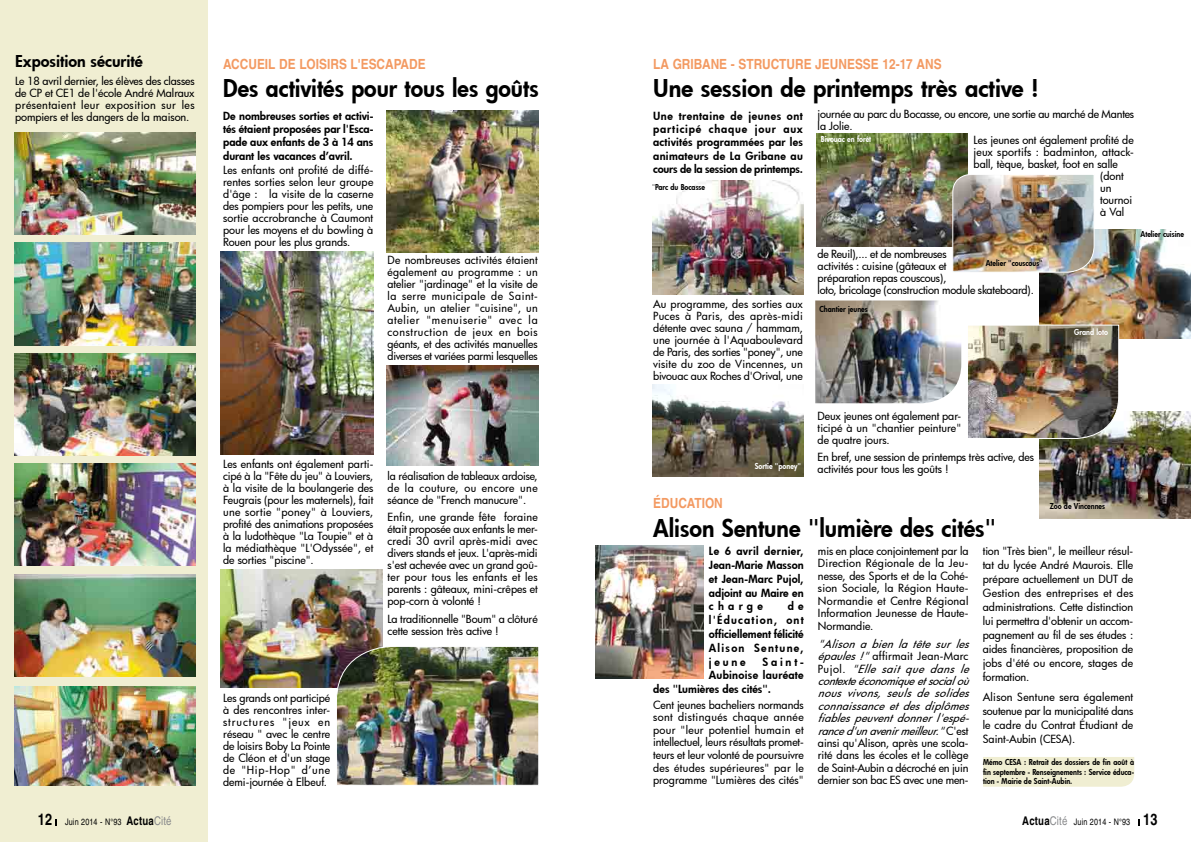
<style>
.page{position:relative;width:1191px;height:842px;background:#fff}
.page>*{position:absolute;margin:0;border:0;box-sizing:border-box;transform-origin:0 0}
.t1{font:800 24px "Futura";color:#000}
.t2{font:800 24px "Futura";color:#000;scale:.96 1}
.t3{font:800 24px "Futura";color:#000;scale:.95 1}
.t4{font:800 16px "Futura";color:#000}
.t5{font:700 16px "Helvetica";color:#000;scale:.8 1}
.t6{font:700 14px "Helvetica";color:#f39a62;scale:.85 1}
.t7{font:500 11px/12px "Futura";letter-spacing:-.005em;color:#000;text-align:justify}
.t8{font:800 11px/13.8px "Futura";color:#000;text-align:justify}
.t9{font:italic 500 11px/12.4px "Futura";color:#000}
.t10{font:500 11px "Futura";letter-spacing:.015em;color:#000}
.t11{font:800 11px "Futura";letter-spacing:.025em;color:#000}
.t12{font:9px "Helvetica";letter-spacing:.02em;color:#000;scale:.8 1}
.t13{font:800 8px/9.6px "Futura";color:#000;text-align:justify;scale:.9 1}
.t14{font:800 8px "Futura";color:#fff;scale:.9 1}
.s1{font-style:normal}
.s2{font-weight:700;font-size:12px}
.s3{font-size:12px;color:#87888a}
.s4{font-weight:700;font-size:16px}
</style>
<div class="page">
<img style="left:1039px;top:411px;width:152px;height:107px">
<div style="left:0;top:0;width:207px;height:842px;background:#f0eed2"></div>
<img style="left:1039px;top:230px;width:152px;height:109px">
<img style="left:968px;top:324px;width:151px;height:115px">
<img style="left:652px;top:181px;width:151px;height:113px">
<img style="left:816px;top:133px;width:152px;height:114px">
<img style="left:595px;top:546px;width:108px;height:133px">
<img style="left:815px;top:300px;width:146px;height:103px">
<div style="left:983px;top:757px;width:151px;height:30px;background:#f0eed2"></div>
<img style="left:652px;top:385px;width:151px;height:92px">
<img style="left:951px;top:173px;width:144px;height:100px">
<img style="left:220px;top:252px;width:153px;height:202px">
<img style="left:386px;top:111px;width:152px;height:141px">
<img style="left:386px;top:365px;width:152px;height:100px">
<img style="left:220px;top:569px;width:163px;height:118px">
<img style="left:335px;top:645px;width:204px;height:141px">
<img style="left:14px;top:243px;width:182px;height:102px">
<img style="left:14px;top:353px;width:182px;height:102px">
<img style="left:14px;top:464px;width:182px;height:102px">
<img style="left:14px;top:686px;width:182px;height:99px">
<img style="left:14px;top:133px;width:182px;height:102px">
<img style="left:14px;top:574px;width:182px;height:102px">
<h2 class="t4" style="left:15px;top:50px;width:129px">Exposition sécurité</h2>
<p class="t7" style="left:15px;top:74px;width:181px">Le 18 avril dernier, les élèves des classes de CP et CE1 de l'école André Malraux présentaient leur exposition sur les pompiers et les dangers de la maison.</p>
<p class="t6" style="left:223px;top:55px;width:240px">ACCUEIL DE LOISIRS L'ESCAPADE</p>
<h1 class="t3" style="left:223px;top:72px;width:334px">Des activités pour tous les goûts</h1>
<p class="t8" style="left:223px;top:109px;width:152px;line-height:13.2px">De nombreuses sorties et activi&shy;tés étaient proposées par l'Esca&shy;pade aux enfants de 3 à 14 ans durant les vacances d’avril.</p>
<p class="t7" style="left:223px;top:164px;width:152px">Les enfants ont profité de diffé&shy;rentes sorties selon leur groupe d'âge : la visite de la caserne des pompiers pour les petits, une sortie accrobranche à Caumont pour les moyens et du bowling à Rouen pour les plus grands.</p>
<p class="t7" style="left:387px;top:253px;width:152px">De nombreuses activités étaient également au programme : un atelier "jardinage" et la visite de la serre municipale de Saint-Aubin, un atelier "cuisine", un atelier "menuiserie" avec la construction de jeux en bois géants, et des activités manuelles diverses et variées parmi lesquelles</p>
<p class="t7" style="left:223px;top:458px;width:152px">Les enfants ont également parti&shy;cipé à la "Fête du jeu" à Louviers, à la visite de la boulangerie des Feugrais (pour les maternels), fait une sortie "poney" à Louviers, profité des animations proposées à la ludothèque "La Toupie" et à la médiathèque "L'Odyssée", et de sorties "piscine".</p>
<p class="t7" style="left:387px;top:469px;width:152px">la réalisation de tableaux ardoise, de la couture, ou encore une séance de "French manucure".</p>
<p class="t7" style="left:387px;top:511px;width:152px">Enfin, une grande fête foraine était proposée aux enfants le mer&shy;credi 30 avril après-midi avec divers stands et jeux. L'après-midi s'est achevée avec un grand goû&shy;ter pour tous les enfants et les parents : gâteaux, mini-crêpes et pop-corn à volonté !</p>
<p class="t7" style="left:387px;top:613px;width:152px">La traditionnelle "Boum" a clôturé cette session très active !</p>
<p class="t7" style="left:223px;top:691px;width:109px">Les grands ont participé à des rencontres inter&shy;structures "jeux en réseau " avec le centre de loisirs Boby La Pointe de Cléon et d'un stage de "Hip-Hop" d’une demi-journée à Elbeuf.</p>
<p class="t6" style="left:653px;top:55px;width:341px">LA GRIBANE - STRUCTURE JEUNESSE 12-17 ANS</p>
<h1 class="t1" style="left:653px;top:72px;width:387px">Une session de printemps très active !</h1>
<p class="t8" style="left:653px;top:109px;width:151px;line-height:13.2px">Une trentaine de jeunes ont participé chaque jour aux activités programmées par les animateurs de La Gribane au cours de la session de printemps.</p>
<p class="t13" style="left:652px;top:182px;width:60px">¨Parc du Bocasse</p>
<p class="t7" style="left:653px;top:297px;width:151px">Au programme, des sorties aux Puces à Paris, des après-midi détente avec sauna / hammam, une journée à l'Aquaboulevard de Paris, des sorties "poney", une visite du zoo de Vincennes, un bivouac aux Roches d'Orival, une</p>
<p class="t14" style="left:754px;top:460px;width:53px">Sortie "poney"</p>
<p class="t7" style="left:817px;top:107px;width:318px">journée au parc du Bocasse, ou encore, une sortie au marché de Mantes la Jolie.</p>
<p class="t7" style="left:973px;top:134px;width:162px">Les jeunes ont également profité de</p>
<p class="t10" style="left:973px;top:145px;width:162px">jeux sportifs : badminton, attack-</p>
<p class="t7" style="left:973px;top:158px;width:146px">ball, tèque, basket, foot en salle</p>
<p class="t7" style="left:1100px;top:170px;width:25px">(dont</p>
<p class="t7" style="left:1100px;top:182px;width:13px">un</p>
<p class="t7" style="left:1100px;top:194px;width:33px">tournoi</p>
<p class="t7" style="left:1100px;top:206px;width:26px">à Val</p>
<p class="t7" style="left:817px;top:248px;width:218px;text-align:left">de Reuil),... et de nombreuses<br>activités : cuisine (gâteaux et<br>préparation repas couscous),<br>loto, bricolage (construction module skateboard).</p>
<p class="t14" style="left:821px;top:134px;width:57px">Bivouac en forêt</p>
<p class="t13" style="left:1140px;top:229px;width:50px">Atelier cuisine</p>
<p class="t13" style="left:985px;top:258px;width:65px">Atelier "couscous"</p>
<p class="t13" style="left:819px;top:304px;width:55px">Chantier jeunes</p>
<p class="t7" style="left:817px;top:409px;width:145px">Deux jeunes ont également par&shy;ticipé à un "chantier peinture" de quatre jours.</p>
<p class="t7" style="left:817px;top:451px;width:218px">En bref, une session de printemps très active, des activités pour tous les goûts !</p>
<p class="t14" style="left:1074px;top:327px;width:39px">Grand loto</p>
<p class="t6" style="left:653px;top:495px;width:83px">ÉDUCATION</p>
<h1 class="t2" style="left:653px;top:512px;width:358px">Alison Sentune "lumière des cités"</h1>
<p class="t13" style="left:1049px;top:501px;width:63px">Zoo de Vincennes</p>
<p class="t8" style="left:709px;top:544px;width:96px">Le 6 avril dernier, Jean-Marie Masson et Jean-Marc Pujol, adjoint au Maire en charge</p>
<p class="t8" style="left:709px;top:599px;width:96px;text-indent:79px">d e l'Éducation, ont officiellement félicité Alison Sentune, jeune</p>
<p class="t8" style="left:762px;top:654px;width:43px">Saint-</p>
<p class="t11" style="left:709px;top:668px;width:96px">Aubinoise lauréate</p>
<p class="t8" style="left:653px;top:682px;width:119px">des "Lumières des cités".</p>
<p class="t7" style="left:653px;top:698px;width:152px;line-height:12.6px">Cent jeunes bacheliers normands sont distingués chaque année pour "leur potentiel humain et intellectuel, leurs résultats promet&shy;teurs et leur volonté de poursuivre des études supérieures" par le programme "Lumières des cités"</p>
<p class="t7" style="left:818px;top:545px;width:152px;line-height:12.4px">mis en place conjointement par la Direction Régionale de la Jeu&shy;nesse, des Sports et de la Cohé&shy;sion Sociale, la Région Haute-Normandie et Centre Régional Information Jeunesse de Haute-Normandie.</p>
<p class="t9" style="left:818px;top:637px;width:157px">"Alisonabienlatêtesurles épaules!"<span class="s1">affirmait Jean-Marc<br>P u j o l .</span> "Elle sait que dans le contexteéconomiqueetsocialoù nous vivons, seuls de solides connaissanceetdesdiplômes fiablespeuventdonnerl'espé&shy;ranced'unavenirmeilleur."<span class="s1">C ' e s t ainsi qu'Alison, après une scola&shy;rité dans les écoles et le collège de Saint-Aubin a décroché en juin dernier son bac ES avec une men-</span></p>
<p class="t7" style="left:982px;top:544px;width:152px;line-height:14px">tion "Très bien", le meilleur résul&shy;tat du lycée André Maurois. Elle prépare actuellement un DUT de Gestion des entreprises et des administrations. Cette distinction lui permettra d'obtenir un accom&shy;pagnement au fil de ses études : aides financières, proposition de jobs d'été ou encore, stages de formation.</p>
<p class="t7" style="left:982px;top:689px;width:152px;line-height:14px">Alison Sentune sera également soutenue par la municipalité dans le cadre du Contrat Étudiant de Saint-Aubin (CESA).</p>
<p class="t13" style="left:983px;top:757px;width:169px">Mémo CESA : Retrait des dossiers de fin août à fin septembre - Renseignements : Service éduca&shy;tion - Mairie de Saint-Aubin.</p>
<h2 class="t5" style="left:38px;top:810px;width:20px">12</h2>
<p class="t12" style="left:65px;top:817px;width:135px">Juin 2014 - N°93 <span class="s2">ACTUA</span><span class="s3">Cité</span></p>
<p class="t12" style="left:1022px;top:817px;width:171px"><span class="s2">ACTUA</span><span class="s3">Cité</span> Juin 2014 - N°93 <span class="s4">13</span></p>
</div>
